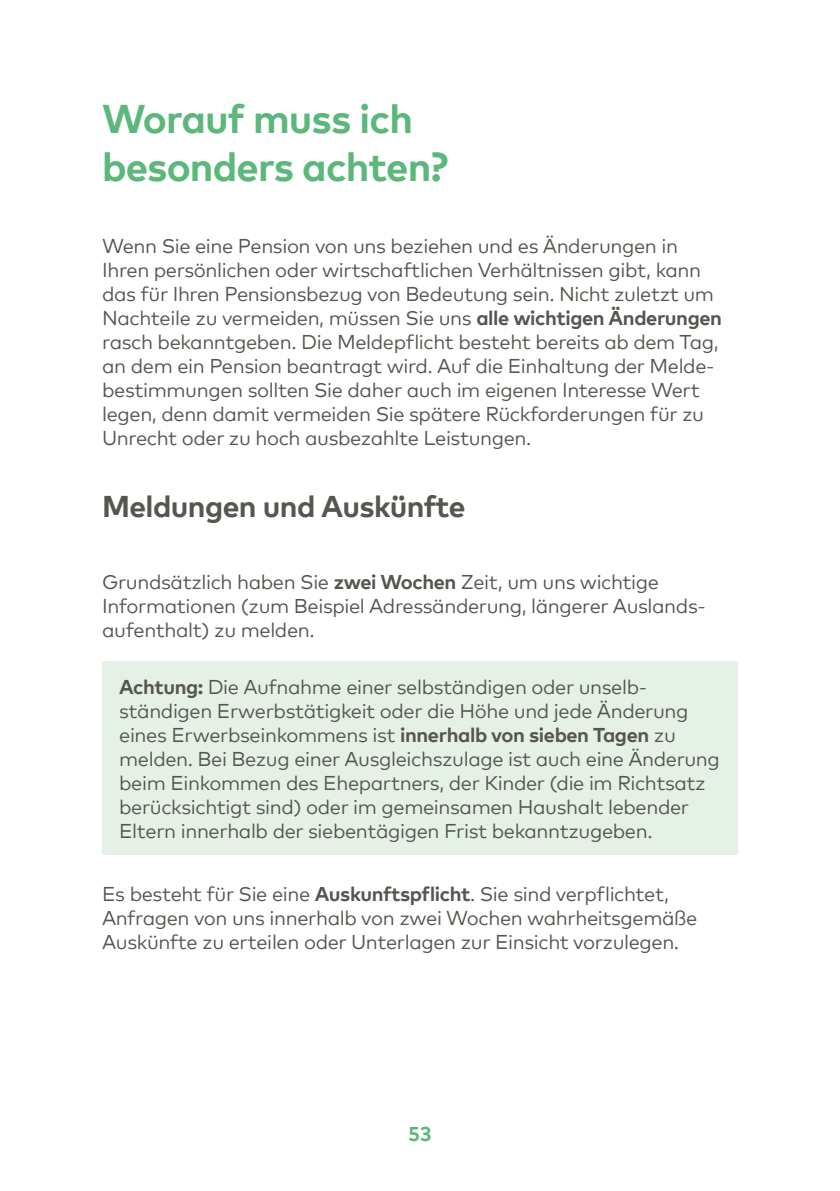
<style>
.page{position:relative;width:840px;height:1191px;background:#fff}
.page>*{position:absolute;margin:0;border:0;box-sizing:border-box;transform-origin:0 0}
.t1{font:700 40px/48px "Mark Offc Pro";letter-spacing:-.02em;color:#5cb77a}
.t2{font:700 30px "Mark Offc Pro";letter-spacing:-.02em;color:#565650}
.t3{font:20px/24px "Mark Offc Pro";letter-spacing:-.02em;color:#565650}
.t4{font:700 20px "Mark Offc Pro";color:#5cb77a}
.s1{font-weight:700}
</style>
<div class="page">
<div style="left:102px;top:661px;width:635px;height:194px;background:#e5f1e6"></div>
<h1 class="t1" style="left:102px;top:92px;width:347px">Worauf muss ich besonders achten?</h1>
<p class="t3" style="left:102px;top:232px;width:621px">Wenn Sie eine Pension von uns beziehen und es Änderungen in Ihren persönlichen oder wirtschaftlichen Verhältnissen gibt, kann das für Ihren Pensionsbezug von Bedeutung sein. Nicht zuletzt um Nachteile zu vermeiden, müssen Sie uns <span class="s1">alle wichtigen Änderungen </span>rasch bekanntgeben. Die Meldepflicht besteht bereits ab dem Tag, an dem ein Pension beantragt wird. Auf die Einhaltung der Melde&shy;bestimmungen sollten Sie daher auch im eigenen Interesse Wert legen, denn damit vermeiden Sie spätere Rückforderungen für zu Unrecht oder zu hoch ausbezahlte Leistungen.</p>
<h2 class="t2" style="left:102px;top:484px;width:365px">Meldungen und Auskünfte</h2>
<p class="t3" style="left:102px;top:568px;width:602px">Grundsätzlich haben Sie <span class="s1">zwei Wochen</span> Zeit, um uns wichtige<br>Informationen (zum Beispiel Adressänderung, längerer Auslands&shy;aufenthalt) zu melden.</p>
<p class="t3" style="left:119px;top:673px;width:602px"><span class="s1">Achtung:</span> Die Aufnahme einer selbständigen oder unselb&shy;ständigen Erwerbstätigkeit oder die Höhe und jede Änderung eines Erwerbseinkommens ist <span class="s1">innerhalb von sieben Tagen</span> zu melden. Bei Bezug einer Ausgleichszulage ist auch eine Änderung beim Einkommen des Ehepartners, der Kinder (die im Richtsatz berücksichtigt sind) oder im gemeinsamen Haushalt lebender Eltern innerhalb der siebentägigen Frist bekanntzugeben.</p>
<p class="t3" style="left:102px;top:880px;width:596px">Es besteht für Sie eine <span class="s1">Auskunftspflicht</span>. Sie sind verpflichtet,<br>Anfragen von uns innerhalb von zwei Wochen wahrheitsgemäße<br>Auskünfte zu erteilen oder Unterlagen zur Einsicht vorzulegen.</p>
<p class="t4" style="left:408px;top:1119px;width:25px">53</p>
</div>
